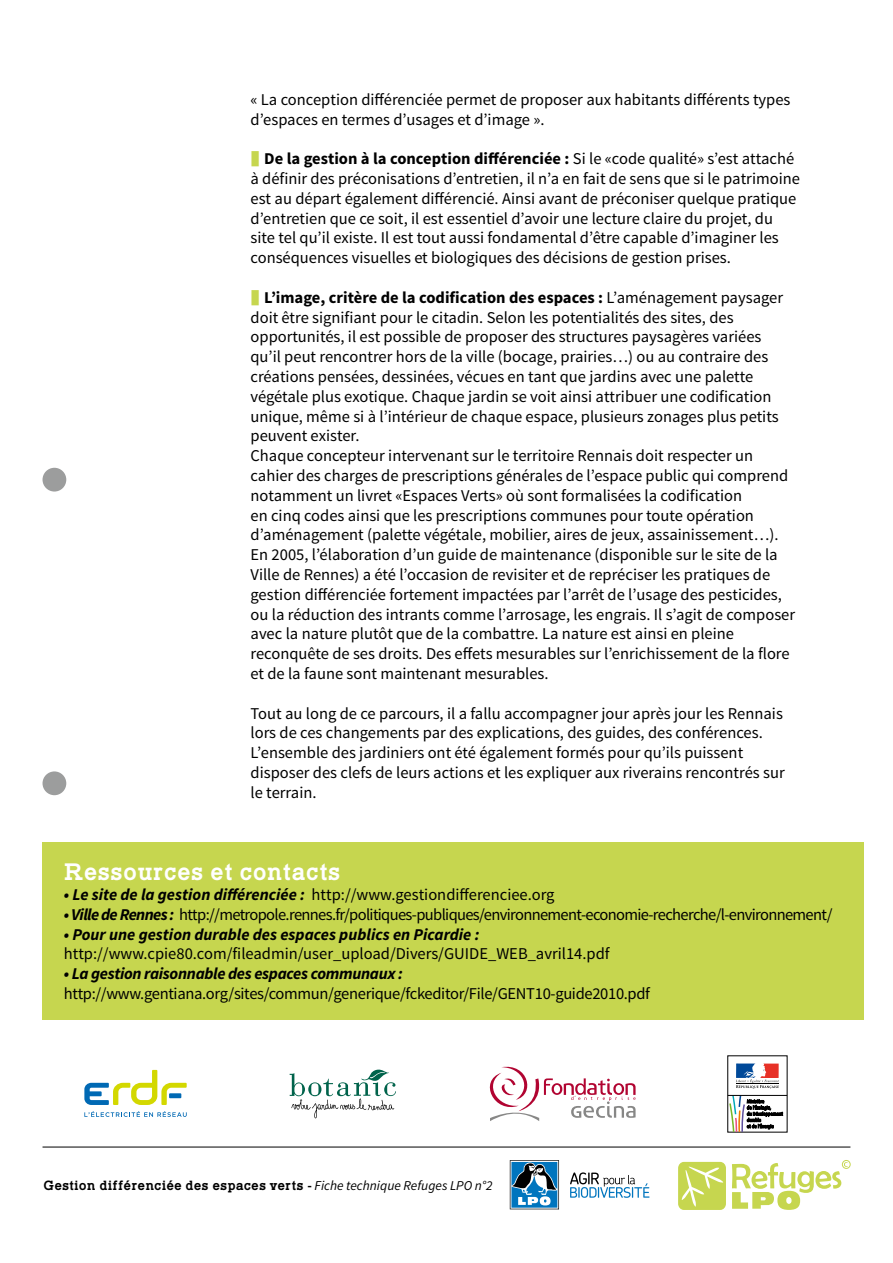
<style>
.page{position:relative;width:893px;height:1263px;background:#fff}
.page>*{position:absolute;margin:0;border:0;box-sizing:border-box;transform-origin:0 0}
.t1{font:700 24px "Typo Slab";color:#fff}
.t2{font:16.5px/19.8px "Source Sans Pro";color:#000}
.t3{font:16.5px "Source Sans Pro";letter-spacing:-.04em;color:#000}
.t4{font:italic 700 16.5px "Source Sans Pro";letter-spacing:-.015em;color:#000}
.t5{font:16.5px "Source Sans Pro";letter-spacing:-.02em;color:#000}
.t6{font:700 13.5px "Typo Slab";color:#000}
.s1{font-weight:700}
.s2{font-weight:700;font-style:italic}
.s3{font-family:"Source Sans Pro"}
.s4{font-family:"Source Sans Pro";font-weight:400;font-style:italic}
</style>
<div class="page">
<div style="left:842px;top:1160px;width:8px;height:9px;border:1px solid #c6d64f;border-radius:50%"></div>
<svg style="left:732px;top:1162px;width:115px;height:48px"></svg>
<svg style="left:678px;top:1162px;width:48px;height:48px"></svg>
<hr style="left:43px;top:1147px;width:807px;height:1px;background:#000">
<svg style="left:570px;top:1172px;width:79px;height:26px"></svg>
<svg style="left:510px;top:1160px;width:49px;height:49px"></svg>
<svg style="left:736px;top:1063px;width:43px;height:26px"></svg>
<hr style="left:728px;top:1095px;width:59px;height:1px;background:#000">
<svg style="left:729px;top:1096px;width:54px;height:36px"></svg>
<svg style="left:290px;top:1069px;width:106px;height:49px"></svg>
<svg style="left:84px;top:1070px;width:103px;height:35px"></svg>
<div style="left:169px;top:1093px;width:12px;height:5px;background:#0069b4"></div>
<svg style="left:84px;top:1111px;width:103px;height:6px"></svg>
<svg style="left:490px;top:1067px;width:146px;height:54px"></svg>
<div style="left:43px;top:842px;width:821px;height:178px;background:#c6d64f"></div>
<div style="left:43px;top:468px;width:23px;height:23px;background:#9c9d9d;border-radius:50%"></div>
<div style="left:43px;top:771px;width:23px;height:24px;background:#9c9d9d;border-radius:50%"></div>
<p class="t2" style="left:251px;top:90px;width:541px">« La conception différenciée permet de proposer aux habitants différents types d’espaces en termes d’usages et d’image ».</p>
<p class="t2" style="left:251px;top:149px;width:551px;text-indent:14px"><span class="s1">De la gestion à la conception différenciée :</span> Si le «code qualité» s’est attaché à définir des préconisations d’entretien, il n’a en fait de sens que si le patrimoine est au départ également différencié. Ainsi avant de préconiser quelque pratique d’entretien que ce soit, il est essentiel d’avoir une lecture claire du projet, du site tel qu’il existe. Il est tout aussi fondamental d’être capable d’imaginer les conséquences visuelles et biologiques des décisions de gestion prises.</p>
<p class="t2" style="left:251px;top:288px;width:546px;text-indent:14px"><span class="s1">L’image, critère de la codification des espaces :</span> L’aménagement paysager doit être signifiant pour le citadin. Selon les potentialités des sites, des opportunités, il est possible de proposer des structures paysagères variées qu’il peut rencontrer hors de la ville (bocage, prairies…) ou au contraire des créations pensées, dessinées, vécues en tant que jardins avec une palette végétale plus exotique. Chaque jardin se voit ainsi attribuer une codification unique, même si à l’intérieur de chaque espace, plusieurs zonages plus petits peuvent exister.<br>Chaque concepteur intervenant sur le territoire Rennais doit respecter un cahier des charges de prescriptions générales de l’espace public qui comprend notamment un livret «Espaces Verts» où sont formalisées la codification<br>en cinq codes ainsi que les prescriptions communes pour toute opération d’aménagement (palette végétale, mobilier, aires de jeux, assainissement…).<br>En 2005, l’élaboration d’un guide de maintenance (disponible sur le site de la Ville de Rennes) a été l’occasion de revisiter et de repréciser les pratiques de gestion différenciée fortement impactées par l’arrêt de l’usage des pesticides, ou la réduction des intrants comme l’arrosage, les engrais. Il s’agit de composer avec la nature plutôt que de la combattre. La nature est ainsi en pleine reconquête de ses droits. Des effets mesurables sur l’enrichissement de la flore et de la faune sont maintenant mesurables.</p>
<p class="t2" style="left:251px;top:703px;width:536px">Tout au long de ce parcours, il a fallu accompagner jour après jour les Rennais lors de ces changements par des explications, des guides, des conférences.<br>L’ensemble des jardiniers ont été également formés pour qu’ils puissent disposer des clefs de leurs actions et les expliquer aux riverains rencontrés sur le terrain.</p>
<h1 class="t1" style="left:64px;top:858px;width:278px">Ressources et contacts</h1>
<p class="t2" style="left:64px;top:885px;width:492px"><span class="s2">• Le site de la gestion différenciée :</span> http://www.gestiondifferenciee.org</p>
<p class="t3" style="left:64px;top:904px;width:770px"><span class="s2">• Ville de Rennes :</span> http://metropole.rennes.fr/politiques-publiques/environnement-economie-recherche/l-environnement/</p>
<p class="t4" style="left:64px;top:923px;width:417px">• Pour une gestion durable des espaces publics en Picardie :</p>
<p class="t2" style="left:64px;top:944px;width:547px">http://www.cpie80.com/fileadmin/user_upload/Divers/GUIDE_WEB_avril14.pdf</p>
<p class="t4" style="left:64px;top:963px;width:341px">• La gestion raisonnable des espaces communaux :</p>
<p class="t5" style="left:64px;top:983px;width:588px">http://www.gentiana.org/sites/commun/generique/fckeditor/File/GENT10-guide2010.pdf</p>
<p class="t6" style="left:44px;top:1178px;width:450px">Gestion différenciée des espaces verts <span class="s3">-</span> <span class="s4">Fiche technique Refuges LPO n°2</span></p>
</div>
